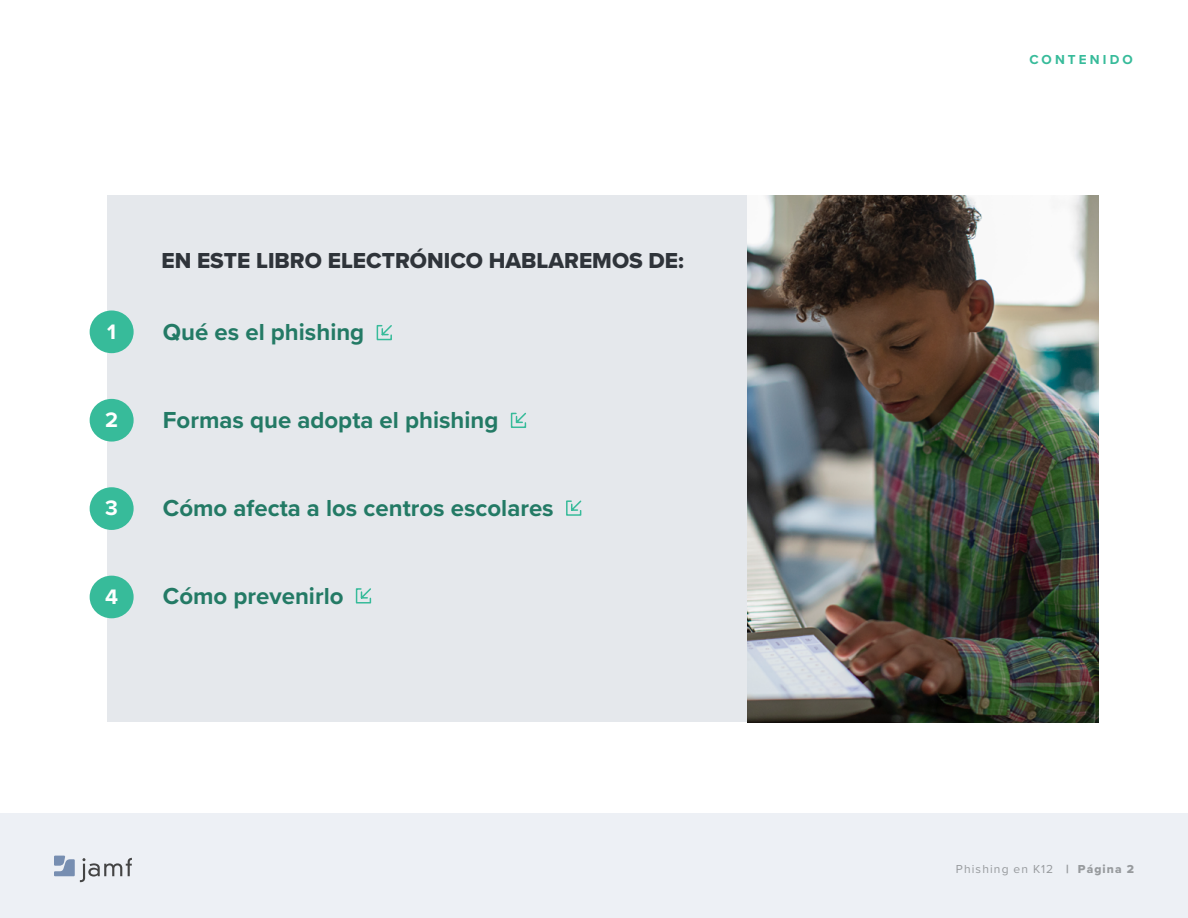
<style>
.page{position:relative;width:1188px;height:918px;background:#fff}
.page>*{position:absolute;margin:0;border:0;box-sizing:border-box;transform-origin:0 0}
.t1{font:700 24px "Proxima Nova";color:#237a65}
.t2{font:22.5px "Proxima Nova Extrabld";color:#2f343a}
.t3{font:700 21.75px "Proxima Nova";color:#fff}
.t4{font:700 13.5px "Proxima Nova";letter-spacing:.23em;color:#37bb9a}
.t5{font:12px "Proxima Nova";letter-spacing:.095em;color:#979a9d}
.s1{font-family:"Proxima Nova Extrabld"}
</style>
<div class="page">
<div style="left:0;top:813px;width:1188px;height:105px;background:#edf0f5"></div>
<svg style="left:54px;top:856px;width:78px;height:26px"></svg>
<div style="left:107px;top:196px;width:991px;height:526px;background:#e5e8ec"></div>
<svg style="left:376px;top:325px;width:16px;height:16px"></svg>
<svg style="left:510px;top:412px;width:17px;height:16px"></svg>
<svg style="left:566px;top:500px;width:16px;height:16px"></svg>
<svg style="left:355px;top:588px;width:17px;height:16px"></svg>
<div style="left:90px;top:311px;width:44px;height:42px;background:#37bb9a;border-radius:50%"></div>
<div style="left:90px;top:399px;width:44px;height:43px;background:#37bb9a;border-radius:50%"></div>
<div style="left:90px;top:487px;width:44px;height:43px;background:#37bb9a;border-radius:50%"></div>
<div style="left:90px;top:576px;width:44px;height:42px;background:#37bb9a;border-radius:50%"></div>
<img style="left:747px;top:195px;width:351px;height:527px">
<p class="t4" style="left:1029px;top:50px;width:105px">CONTENIDO</p>
<p class="t2" style="left:161px;top:243px;width:524px">EN ESTE LIBRO ELECTRÓNICO HABLAREMOS DE:</p>
<p class="t3" style="left:107px;top:315px;width:10px">1</p>
<p class="t1" style="left:163px;top:314px;width:203px">Qué es el phishing</p>
<p class="t3" style="left:105px;top:403px;width:15px">2</p>
<p class="t1" style="left:163px;top:402px;width:337px">Formas que adopta el phishing</p>
<p class="t3" style="left:105px;top:492px;width:14px">3</p>
<p class="t1" style="left:163px;top:490px;width:392px">Cómo afecta a los centros escolares</p>
<p class="t3" style="left:105px;top:580px;width:14px">4</p>
<p class="t1" style="left:163px;top:578px;width:182px">Cómo prevenirlo</p>
<p class="t5" style="left:956px;top:860px;width:180px">Phishing en K12 <span class="s1">| Página 2</span></p>
</div>
